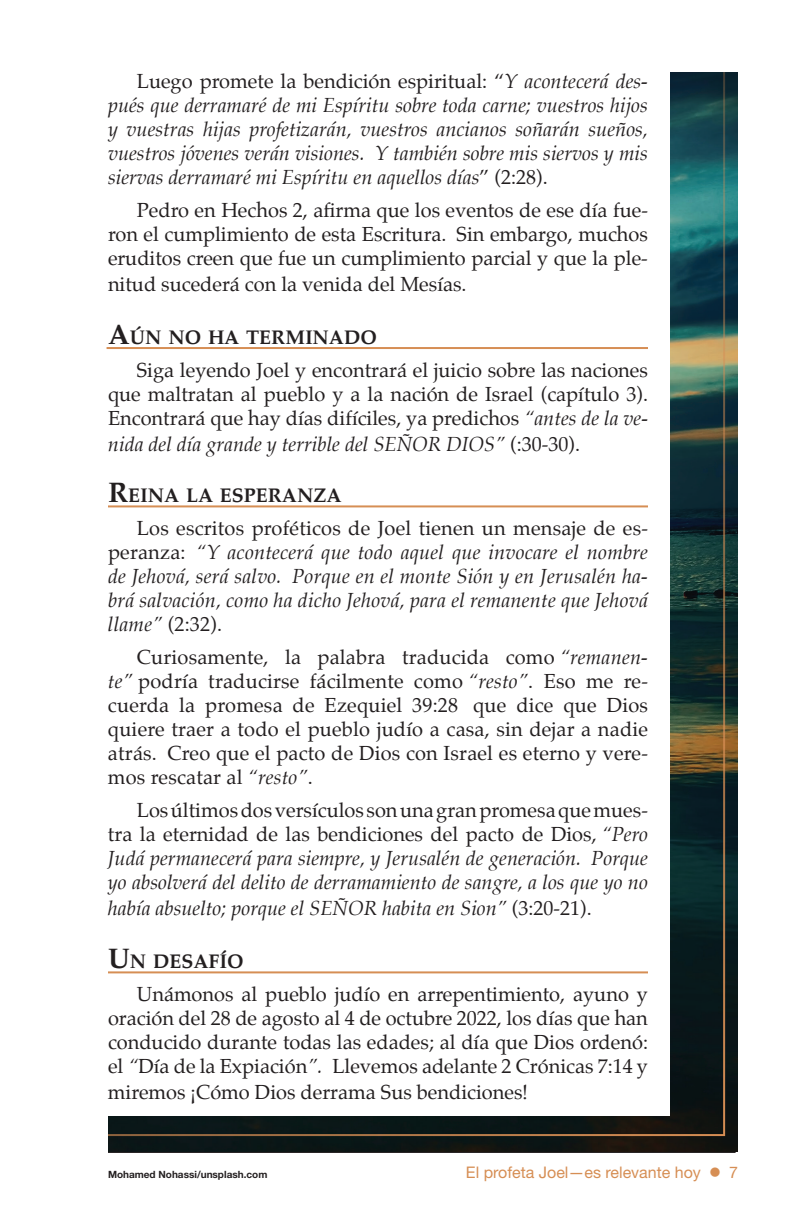
<style>
.page{position:relative;width:792px;height:1224px;background:#fff}
.page>*{position:absolute;margin:0;border:0;box-sizing:border-box;transform-origin:0 0}
.t1{font:20px/24px "Palatino CE";color:#231f20;text-align:justify}
.t2{font:italic 20px/24px "Palatino CE";color:#231f20;text-align:justify}
.t3{font:700 19.6px "Palatino CE";color:#231f20}
.t4{font:16px "Helvetica Neue LT Std";color:#d68e54}
.t5{font:700 10px "Helvetica Neue LT Std";color:#231f20}
.s1{font-style:normal}
.s2{font-size:28px}
.s3{font-style:italic}
</style>
<div class="page">
<img style="left:108px;top:72px;width:630px;height:1080px">
<hr style="left:108px;top:1152px;width:628px;height:1px;background:#231f20">
<div style="left:82px;top:53px;width:588px;height:1063px;background:#fff"></div>
<hr style="left:107px;top:347px;width:541px;height:2px;background:#d68e54">
<hr style="left:108px;top:505px;width:540px;height:2px;background:#d68e54">
<hr style="left:108px;top:971px;width:540px;height:2px;background:#d68e54">
<p class="t2" style="left:108px;top:72px;width:541px;text-indent:29px"><span class="s1">Luego promete la bendición espiritual: “</span>Y acontecerá des&shy;pués que derramaré de mi Espíritu sobre toda carne; vuestros hijos y vuestras hijas profetizarán, vuestros ancianos soñarán sueños, vuestros jóvenes verán visiones. Y también sobre mis siervos y mis siervas derramaré mi Espíritu en aquellos días<span class="s1">” (2:28).</span></p>
<p class="t1" style="left:108px;top:200px;width:542px;text-indent:29px">Pedro en Hechos 2, afirma que los eventos de ese día fue&shy;ron el cumplimiento de esta Escritura. Sin embargo, muchos eruditos creen que fue un cumplimiento parcial y que la ple-</p>
<p class="t1" style="left:108px;top:274px;width:360px">nitud sucederá con la venida del Mesías.</p>
<p class="t3" style="left:108px;top:326px;width:270px"><span class="s2">A</span>ÚN NO HA TERMINADO</p>
<p class="t1" style="left:108px;top:360px;width:542px;text-indent:29px">Siga leyendo Joel y encontrará el juicio sobre las naciones que maltratan al pueblo y a la nación de Israel (capítulo 3).<br>Encontrará que hay días difíciles, ya predichos <span class="s3">“antes de la ve-</span></p>
<p class="t2" style="left:108px;top:435px;width:474px">nida del día grande y terrible del SEÑOR DIOS” <span class="s1">(:30-30).</span></p>
<p class="t3" style="left:108px;top:484px;width:235px"><span class="s2">R</span>EINA LA ESPERANZA</p>
<p class="t2" style="left:108px;top:519px;width:542px;text-indent:29px"><span class="s1">Los escritos proféticos de Joel tienen un mensaje de es&shy;peranza:</span> “Y acontecerá que todo aquel que invocare el nombre de Jehová, será salvo. Porque en el monte Sión y en Jerusalén ha&shy;brá salvación, como ha dicho Jehová, para el remanente que Jehová llame” <span class="s1">(2:32).</span></p>
<p class="t1" style="left:108px;top:647px;width:542px;text-indent:29px">Curiosamente, la palabra traducida como <span class="s3">“remanen&shy;te”</span> podría traducirse fácilmente como <span class="s3">“resto”</span>. Eso me re&shy;cuerda la promesa de Ezequiel 39:28 que dice que Dios quiere traer a todo el pueblo judío a casa, sin dejar a nadie atrás. Creo que el pacto de Dios con Israel es eterno y vere&shy;mos rescatar al <span class="s3">“resto”</span>.</p>
<p class="t2" style="left:108px;top:801px;width:542px;text-indent:29px"><span class="s1">Los últimos dos versículos son una gran promesa que mues&shy;tra la eternidad de las bendiciones del pacto de Dios,</span> “Pero Judá permanecerá para siempre, y Jerusalén de generación. Porque yo absolverá del delito de derramamiento de sangre, a los que yo no</p>
<p class="t2" style="left:108px;top:899px;width:485px">había absuelto; porque el SEÑOR habita en Sion” <span class="s1">(3:20-21).</span></p>
<p class="t3" style="left:108px;top:950px;width:137px"><span class="s2">U</span>N DESAFÍO</p>
<p class="t1" style="left:108px;top:984px;width:542px;text-indent:29px">Unámonos al pueblo judío en arrepentimiento, ayuno y oración del 28 de agosto al 4 de octubre 2022, los días que han conducido durante todas las edades; al día que Dios ordenó: el <span class="s3">“</span>Día de la Expiación<span class="s3">”.</span> Llevemos adelante 2 Crónicas 7:14 y</p>
<p class="t1" style="left:108px;top:1082px;width:422px">miremos ¡Cómo Dios derrama Sus bendiciones!</p>
<p class="t5" style="left:108px;top:1168px;width:161px">Mohamed Nohassi/unsplash.com</p>
<p class="t4" style="left:466px;top:1162px;width:274px">El profeta Joel—es relevante hoy ● 7</p>
</div>
